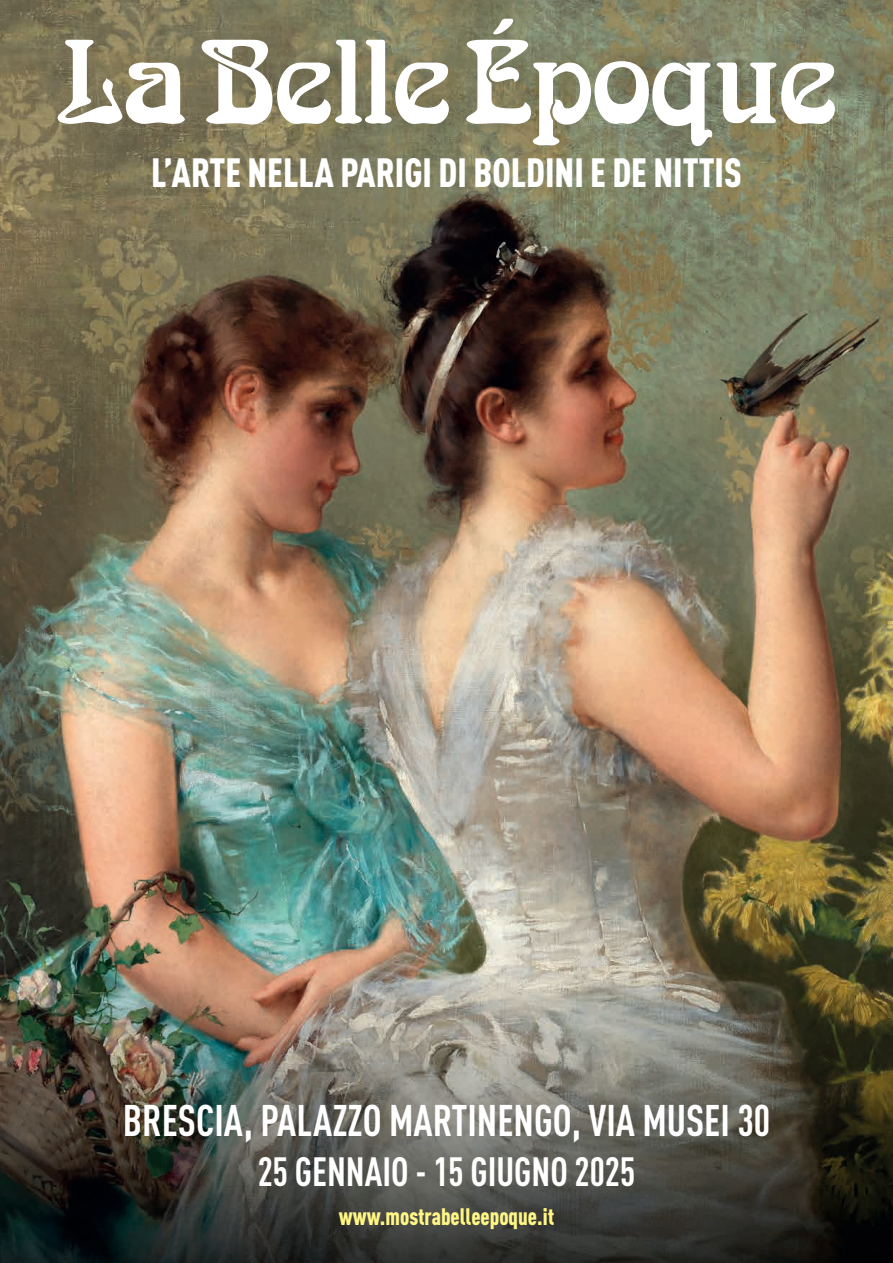
<style>
.page{position:relative;width:893px;height:1263px;background:#fff}
.page>*{position:absolute;margin:0;border:0;box-sizing:border-box;transform-origin:0 0}
.t1{font:116.4px "Boecklins Universe";color:#fff;scale:.94 1}
.t2{font:700 condensed 43.65px "DIN Pro";color:#fff;scale:.94 1}
.t3{font:900 condensed 40.35px "DIN Pro";color:#fff;scale:.94 1}
.t4{font:700 condensed 40.35px "DIN Pro";color:#fff;scale:.94 1}
.t5{font:900 condensed 23.55px "DIN Pro";color:#fff685;scale:.94 1}
</style>
<div class="page">
<img style="left:0;top:0;width:893px;height:1263px">
<h1 class="t1" style="left:56px;top:6px;width:833px">LaBelleÉpoque</h1>
<p class="t3" style="left:151px;top:141px;width:630px">L’ARTE NELLA PARIGI DI BOLDINI E DE NITTIS</p>
<p class="t2" style="left:123px;top:1088px;width:690px">BRESCIA, PALAZZO MARTINENGO, VIA MUSEI 30</p>
<p class="t4" style="left:258px;top:1141px;width:403px">25 GENNAIO - 15 GIUGNO 2025</p>
<p class="t5" style="left:339px;top:1198px;width:231px">www.mostrabelleepoque.it</p>
</div>
